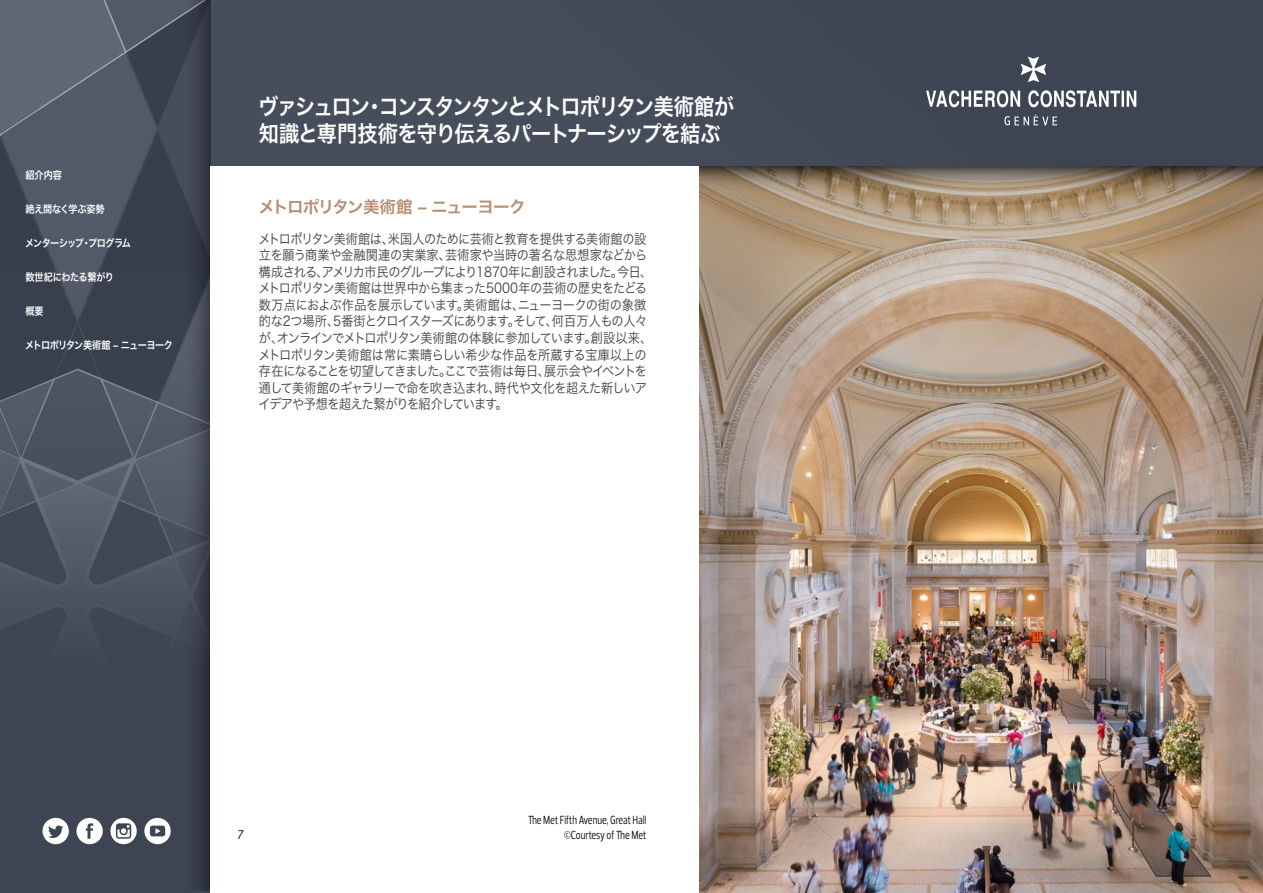
<style>
.page{position:relative;width:1263px;height:893px;background:#fff}
.page>*{position:absolute;margin:0;border:0;box-sizing:border-box;transform-origin:0 0}
.t1{font:22.5px/27px "Hira Kaku Pro W6";letter-spacing:-.07em;color:#fff;scale:.9 1}
.t2{font:16.5px "Hira Kaku Pro W6";letter-spacing:-.055em;color:#b68d72}
.t3{font:13.5px/16.5px "Hira Kaku Pro W3";letter-spacing:-.04em;color:#40403f;scale:.9 1}
.t4{font:italic 12.75px "Prelo";color:#000}
.t5{font:12px "Prelo Condensed";color:#000;scale:.9 1}
.t6{font:10.5px "Hira Kaku Pro W6";letter-spacing:-.045em;color:#fff;scale:.87 1}
.t7{font:10.5px "Hira Kaku Pro W6";letter-spacing:-.07em;color:#fff;scale:.87 1}
.t8{font:10.5px "Hira Kaku Pro W6";letter-spacing:-.025em;color:#fff;scale:.87 1}
</style>
<div class="page">
<div style="left:210px;top:0;width:1053px;height:166px;background:#474e5b"></div>
<div style="left:0;top:0;width:210px;height:893px;background:#3d4452"></div>
<div style="left:163px;top:0;width:47px;height:891px;background:linear-gradient(to right,#424a59,#2f343f)"></div>
<svg style="left:926px;top:57px;width:210px;height:68px"></svg>
<svg style="left:0;top:0;width:210px;height:867px"></svg>
<img style="left:699px;top:214px;width:564px;height:679px">
<svg style="left:699px;top:166px;width:564px;height:48px;background:#948168"></svg>
<p class="t6" style="left:26px;top:166px;width:43px">紹介内容</p>
<p class="t8" style="left:26px;top:200px;width:93px">絶え間なく学ぶ姿勢</p>
<p class="t7" style="left:25px;top:234px;width:123px">メンターシップ・プログラム</p>
<p class="t6" style="left:26px;top:268px;width:103px">数世紀にわたる繋がり</p>
<p class="t6" style="left:26px;top:302px;width:23px">概要</p>
<p class="t6" style="left:25px;top:335px;width:172px">メトロポリタン美術館 – ニューヨーク</p>
<h1 class="t1" style="left:258px;top:93px;width:531px">ヴァシュロン・コンスタンタンとメトロポリタン美術館が知識と専門技術を守り伝えるパートナーシップを結ぶ</h1>
<p class="t2" style="left:258px;top:192px;width:269px">メトロポリタン美術館 – ニューヨーク</p>
<p class="t3" style="left:258px;top:230px;width:439px">メトロポリタン美術館は、米国人のために芸術と教育を提供する美術館の設立を願う商業や金融関連の実業家、芸術家や当時の著名な思想家などから構成される、アメリカ市民のグループにより1870年に創設されました。今日、メトロポリタン美術館は世界中から集まった5000年の芸術の歴史をたどる数万点におよぶ作品を展示しています。美術館は、ニューヨークの街の象徴的な2つ場所、5番街とクロイスターズにあります。そして、何百万人もの人々が、オンラインでメトロポリタン美術館の体験に参加しています。創設以来、メトロポリタン美術館は常に素晴らしい希少な作品を所蔵する宝庫以上の存在になることを切望してきました。ここで芸術は毎日、展示会やイベントを通して美術館のギャラリーで命を吹き込まれ、時代や文化を超えた新しいアイデアや予想を超えた繋がりを紹介しています。</p>
<p class="t4" style="left:237px;top:826px;width:8px">7</p>
<p class="t5" style="left:528px;top:813px;width:133px">The Met Fifth Avenue, Great Hall</p>
<p class="t5" style="left:564px;top:827px;width:93px">©Courtesy of The Met</p>
</div>
